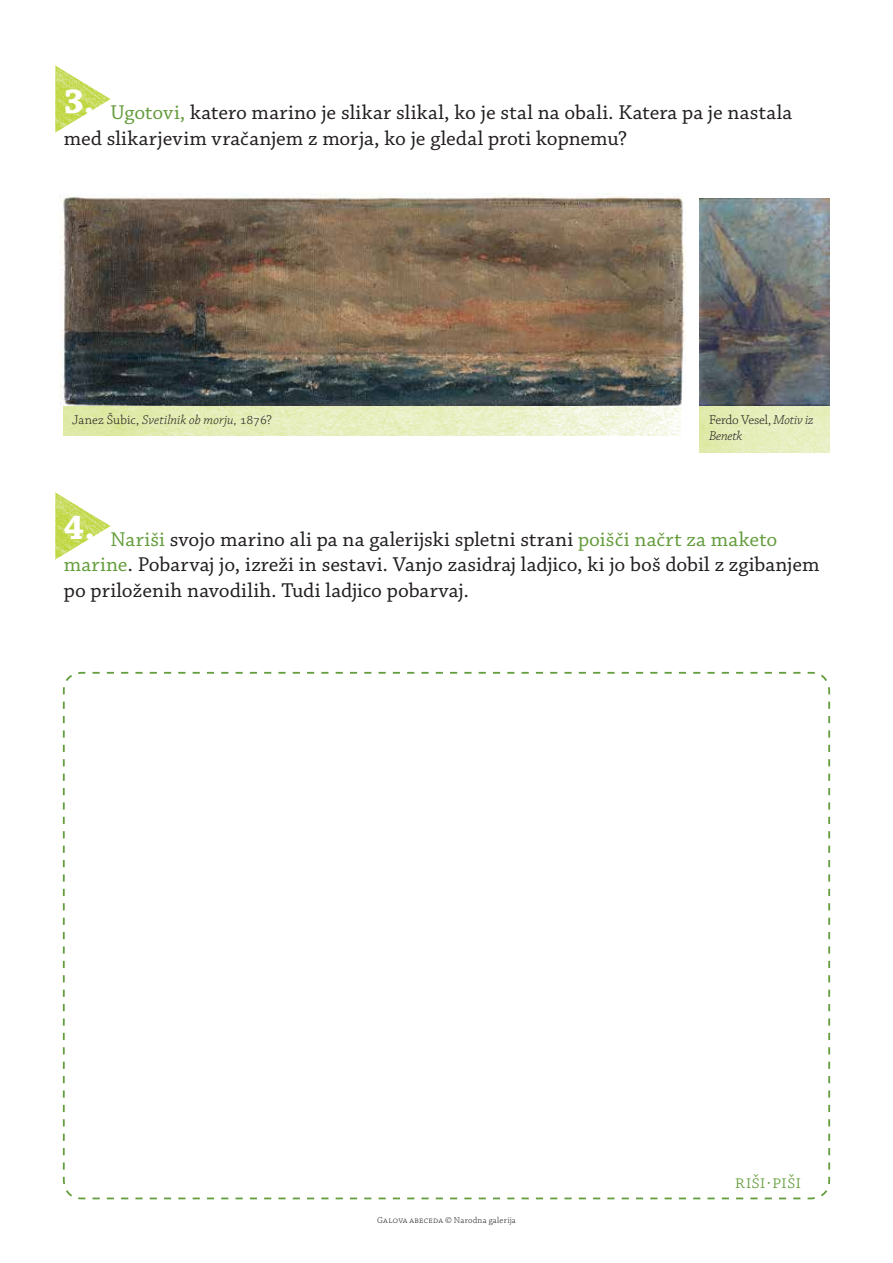
<style>
.page{position:relative;width:893px;height:1263px;background:#fff}
.page>*{position:absolute;margin:0;border:0;box-sizing:border-box;transform-origin:0 0}
.t1{font:700 36px "Chaparral Pro";color:#fff}
.t2{font:21px/25.2px "Chaparral Pro Capt";color:#231f20}
.t3{font:19.2px "Chaparral Pro Light Capt";letter-spacing:-.005em;color:#649d3d}
.t4{font:italic 300 13.5px "Chaparral Pro";color:#231f20}
.t5{font:300 13.5px "Chaparral Pro";letter-spacing:-.02em;color:#231f20}
.t6{font:300 9px "Chaparral Pro";letter-spacing:.025em;color:#231f20}
.s1{color:#649d3d}
.s2{font-style:normal}
.s3{font-style:italic}
</style>
<div class="page">
<img style="left:55px;top:492px;width:56px;height:68px">
<img style="left:60px;top:193px;width:626px;height:220px">
<img style="left:55px;top:65px;width:56px;height:68px">
<img style="left:64px;top:406px;width:616px;height:30px">
<img style="left:700px;top:198px;width:129px;height:254px">
<svg style="left:62px;top:671px;width:769px;height:529px"></svg>
<h1 class="t1" style="left:64px;top:80px;width:33px">31.</h1>
<p class="t2" style="left:64px;top:126px;width:565px">med slikarjevim vračanjem z morja, ko je gledal proti kopnemu?</p>
<p class="t2" style="left:111px;top:101px;width:683px"><span class="s1">Ugotovi,</span> katero marino je slikar slikal, ko je stal na obali. Katera pa je nastala</p>
<p class="t4" style="left:72px;top:413px;width:201px"><span class="s2">Janez Šubic,</span> Svetilnik ob morju, <span class="s2">1876?</span></p>
<p class="t5" style="left:709px;top:412px;width:106px">Ferdo Vesel, <span class="s3">Motiv iz</span></p>
<p class="t4" style="left:709px;top:429px;width:35px">Benetk</p>
<h1 class="t1" style="left:64px;top:507px;width:33px">41.</h1>
<p class="t2" style="left:64px;top:528px;width:757px;text-indent:47px"><span class="s1">Nariši</span> svojo marino ali pa na galerijski spletni strani <span class="s1">poišči načrt za maketo marine</span>. Pobarvaj jo, izreži in sestavi. Vanjo zasidraj ladjico, ki jo boš dobil z zgibanjem po priloženih navodilih. Tudi ladjico pobarvaj.</p>
<p class="t6" style="left:377px;top:1215px;width:140px">Galova abeceda © Narodna galerija</p>
<p class="t3" style="left:735px;top:1171px;width:68px">riši·piši</p>
</div>
